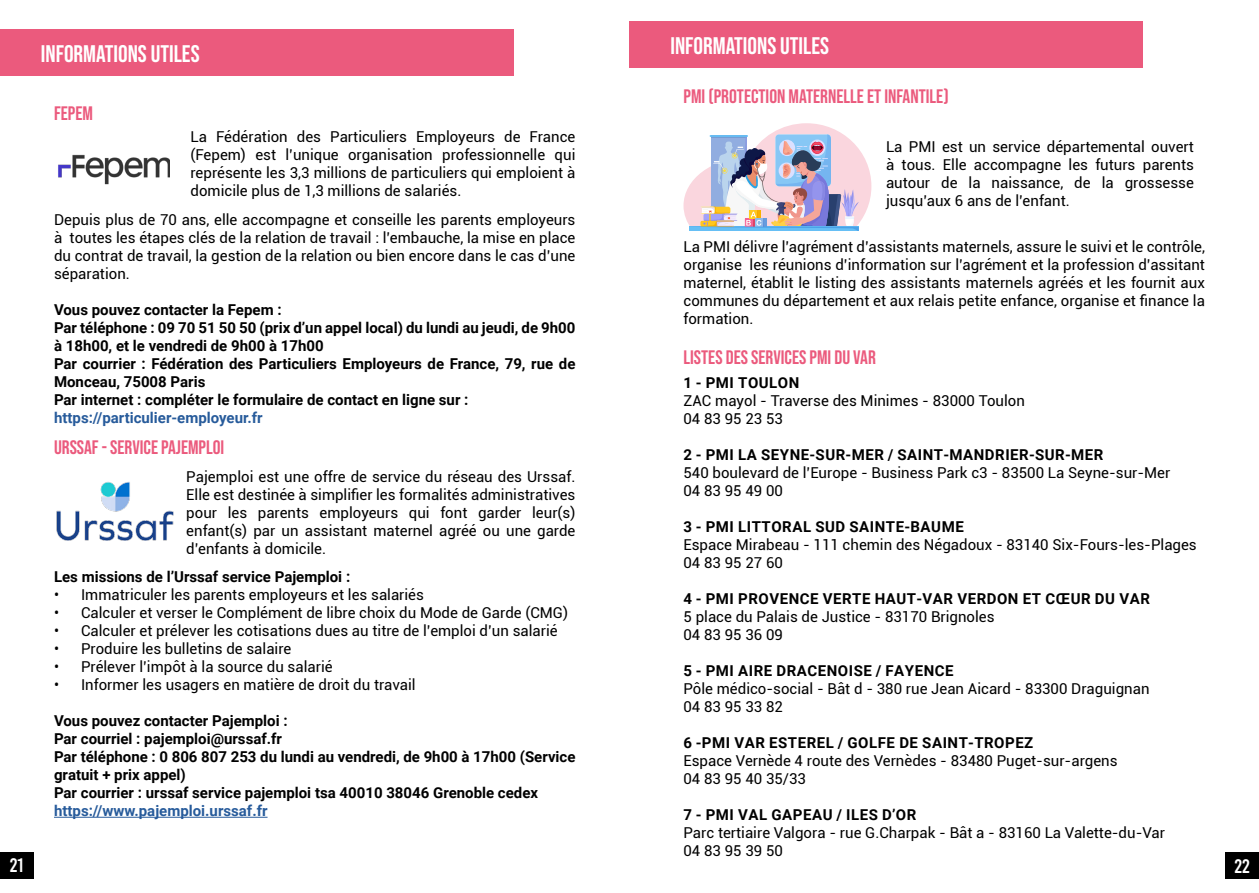
<style>
.page{position:relative;width:1259px;height:893px;background:#fff}
.page>*{position:absolute;margin:0;border:0;box-sizing:border-box;transform-origin:0 0}
.t1{font:24px "Bebas Neue";color:#fff}
.t2{font:19.5px "Bebas Neue";color:#eb5a7d}
.t3{font:19.5px "Bebas";color:#fff}
.t4{font:15px/18px "Roboto";color:#000}
.t5{font:700 15px/18px "Roboto";color:#000}
.t6{font:700 15px "Roboto";letter-spacing:.035em;color:#000}
.t7{font:700 15px "Roboto";color:#275b9b}
</style>
<div class="page">
<div style="left:0;top:852px;width:33px;height:27px;background:#000"></div>
<div style="left:1225px;top:852px;width:34px;height:27px;background:#000"></div>
<div style="left:0;top:29px;width:513px;height:47px;background:#eb5a7d"></div>
<img style="left:58px;top:154px;width:112px;height:31px">
<img style="left:56px;top:482px;width:118px;height:59px">
<hr style="left:54px;top:817px;width:213px;height:1px;background:#275b9b">
<div style="left:629px;top:22px;width:513px;height:46px;background:#eb5a7d"></div>
<svg style="left:683px;top:123px;width:188px;height:108px"></svg>
<h1 class="t1" style="left:670px;top:32px;width:160px">INFORMATIONS UTILES</h1>
<h2 class="t2" style="left:683px;top:85px;width:267px">PMI (PROTECTION MATERNELLE ET INFANTILE)</h2>
<p class="t4" style="left:886px;top:137px;width:309px;text-align:justify">La PMI est un service départemental ouvert à tous. Elle accompagne les futurs parents autour de la naissance, de la grossesse jusqu’aux 6 ans de l’enfant.</p>
<p class="t4" style="left:683px;top:237px;width:523px;text-align:justify">La PMI délivre l’agrément d’assistants maternels, assure le suivi et le contrôle, organise les réunions d’information sur l’agrément et la profession d’assitant maternel, établit le listing des assistants maternels agréés et les fournit aux communes du département et aux relais petite enfance, organise et finance la formation.</p>
<h2 class="t2" style="left:683px;top:346px;width:194px">LISTES DES SERVICES PMI DU VAR</h2>
<p class="t6" style="left:683px;top:372px;width:117px">1 - PMI TOULON</p>
<p class="t4" style="left:683px;top:391px;width:343px">ZAC mayol - Traverse des Minimes - 83000 Toulon<br>04 83 95 23 53</p>
<p class="t6" style="left:683px;top:444px;width:421px">2 - PMI LA SEYNE-SUR-MER / SAINT-MANDRIER-SUR-MER</p>
<p class="t4" style="left:683px;top:463px;width:488px">540 boulevard de l’Europe - Business Park c3 - 83500 La Seyne-sur-Mer<br>04 83 95 49 00</p>
<p class="t6" style="left:683px;top:516px;width:282px">3 - PMI LITTORAL SUD SAINTE-BAUME</p>
<p class="t4" style="left:683px;top:535px;width:515px">Espace Mirabeau - 111 chemin des Négadoux - 83140 Six-Fours-les-Plages<br>04 83 95 27 60</p>
<p class="t6" style="left:683px;top:588px;width:468px">4 - PMI PROVENCE VERTE HAUT-VAR VERDON ET CŒUR DU VAR</p>
<p class="t4" style="left:683px;top:607px;width:313px">5 place du Palais de Justice - 83170 Brignoles<br>04 83 95 36 09</p>
<p class="t6" style="left:683px;top:660px;width:272px">5 - PMI AIRE DRACENOISE / FAYENCE</p>
<p class="t4" style="left:683px;top:679px;width:467px">Pôle médico-social - Bât d - 380 rue Jean Aicard - 83300 Draguignan<br>04 83 95 33 82</p>
<p class="t6" style="left:683px;top:732px;width:351px">6 -PMI VAR ESTEREL / GOLFE DE SAINT-TROPEZ</p>
<p class="t4" style="left:683px;top:751px;width:436px">Espace Vernède 4 route des Vernèdes - 83480 Puget-sur-argens<br>04 83 95 40 35/33</p>
<p class="t6" style="left:683px;top:804px;width:234px">7 - PMI VAL GAPEAU / ILES D’OR</p>
<p class="t4" style="left:683px;top:823px;width:483px">Parc tertiaire Valgora - rue G.Charpak - Bât a - 83160 La Valette-du-Var<br>04 83 95 39 50</p>
<h1 class="t1" style="left:41px;top:40px;width:160px">INFORMATIONS UTILES</h1>
<h2 class="t2" style="left:54px;top:102px;width:40px">FEPEM</h2>
<p class="t4" style="left:190px;top:127px;width:386px;text-align:justify">La Fédération des Particuliers Employeurs de France (Fepem) est l’unique organisation professionnelle qui représente les 3,3 millions de particuliers qui emploient à domicile plus de 1,3 millions de salariés.</p>
<p class="t4" style="left:54px;top:210px;width:523px;text-align:justify">Depuis plus de 70 ans, elle accompagne et conseille les parents employeurs à toutes les étapes clés de la relation de travail : l’embauche, la mise en place du contrat de travail, la gestion de la relation ou bien encore dans le cas d’une séparation.</p>
<p class="t5" style="left:54px;top:300px;width:523px">Vous pouvez contacter la Fepem :<br>Par téléphone : 09 70 51 50 50 (prix d’un appel local) du lundi au jeudi, de 9h00 à 18h00, et le vendredi de 9h00 à 17h00<br>Par courrier : Fédération des Particuliers Employeurs de France, 79, rue de Monceau, 75008 Paris<br>Par internet : compléter le formulaire de contact en ligne sur :</p>
<p class="t7" style="left:54px;top:407px;width:210px">https://particulier-employeur.fr</p>
<h2 class="t2" style="left:54px;top:436px;width:172px">URSSAF - SERVICE PAJEMPLOI</h2>
<p class="t4" style="left:186px;top:467px;width:391px;text-align:justify">Pajemploi est une offre de service du réseau des Urssaf.<br>Elle est destinée à simplifier les formalités administratives pour les parents employeurs qui font garder leur(s) enfant(s) par un assistant maternel agréé ou une garde d’enfants à domicile.</p>
<p class="t5" style="left:54px;top:567px;width:298px">Les missions de l’Urssaf service Pajemploi :</p>
<p class="t4" style="left:54px;top:585px;width:371px">• Immatriculer les parents employeurs et les salariés</p>
<p class="t4" style="left:54px;top:603px;width:515px">• Calculer et verser le Complément de libre choix du Mode de Garde (CMG)</p>
<p class="t4" style="left:54px;top:621px;width:505px">• Calculer et prélever les cotisations dues au titre de l’emploi d’un salarié</p>
<p class="t4" style="left:54px;top:639px;width:239px">• Produire les bulletins de salaire</p>
<p class="t4" style="left:54px;top:657px;width:280px">• Prélever l’impôt à la source du salarié</p>
<p class="t4" style="left:54px;top:675px;width:363px">• Informer les usagers en matière de droit du travail</p>
<p class="t5" style="left:54px;top:711px;width:523px">Vous pouvez contacter Pajemploi :<br>Par courriel : pajemploi@urssaf.fr<br>Par téléphone : 0 806 807 253 du lundi au vendredi, de 9h00 à 17h00 (Service gratuit + prix appel)<br>Par courrier : urssaf service pajemploi tsa 40010 38046 Grenoble cedex</p>
<p class="t7" style="left:54px;top:800px;width:215px">https://www.pajemploi.urssaf.fr</p>
<h2 class="t3" style="left:10px;top:855px;width:15px">21</h2>
<h2 class="t3" style="left:1234px;top:856px;width:17px">22</h2>
</div>
